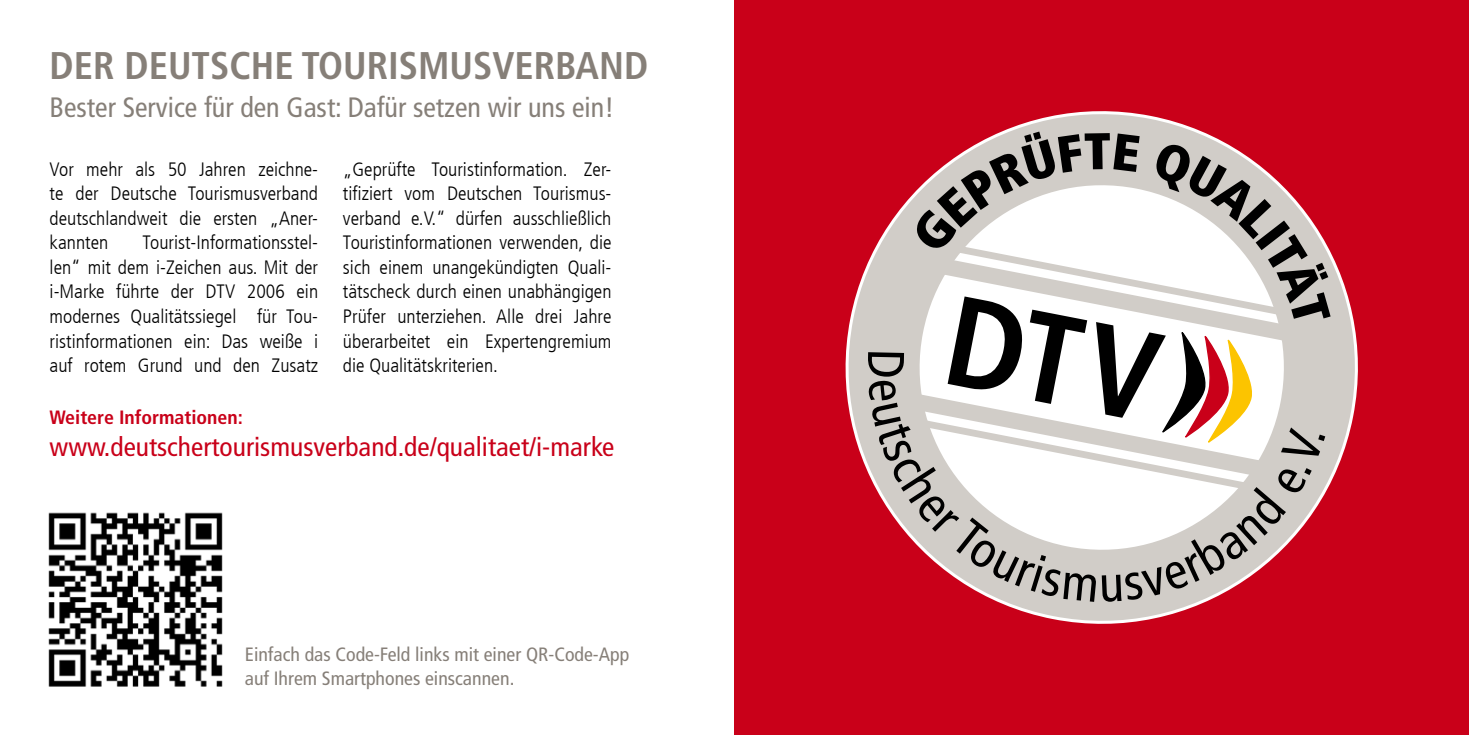
<style>
.page{position:relative;width:1469px;height:735px;background:#fff}
.page>*{position:absolute;margin:0;border:0;box-sizing:border-box;transform-origin:0 0}
.t1{font:700 condensed 38.5px "Frutiger LT Com";color:#867f78}
.t2{font:condensed 28px "Frutiger LT Com";color:#867f78}
.t3{font:condensed 26.6px "Frutiger LT Com";color:#c90019}
.t4{font:300 condensed 19.25px/24.5px "Frutiger LT Com";color:#000;text-align:justify}
.t5{font:condensed 19.25px/24.5px "Frutiger LT Com";color:#867f78}
.t6{font:700 condensed 19.25px "Frutiger LT Com";color:#c90019}
</style>
<div class="page">
<div style="left:734px;top:0;width:734px;height:734px;background:#c90019"></div>
<svg style="left:845px;top:111px;width:513px;height:513px"></svg>
<img style="left:48px;top:512px;width:175px;height:175px">
<svg style="left:867px;top:130px;width:464px;height:471px;background:#d8bdbc"></svg>
<p class="t1" style="left:50px;top:42px;width:600px">DER DEUTSCHE TOURISMUSVERBAND</p>
<p class="t2" style="left:50px;top:91px;width:566px">Bester Service für den Gast: Dafür setzen wir uns ein!</p>
<p class="t4" style="left:50px;top:157px;width:270px">Vor mehr als 50 Jahren zeichne&shy;te der Deutsche Tourismusverband deutschlandweit die ersten „Aner&shy;kannten</p>
<p class="t4" style="left:50px;top:230px;width:270px;text-indent:93px">Tourist-Informationsstel&shy;len“ mit dem i-Zeichen aus. Mit der i-Marke führte der DTV 2006 ein modernes Qualitätssiegel für Tou&shy;ristinformationen ein: Das weiße i auf rotem Grund und den Zusatz</p>
<p class="t4" style="left:343px;top:157px;width:270px">„Geprüfte Touristinformation. Zer&shy;tifiziert vom Deutschen Tourismus&shy;verband e.V.“ dürfen ausschließlich Touristinformationen verwenden, die sich einem unangekündigten Quali&shy;tätscheck durch einen unabhängigen Prüfer unterziehen. Alle drei Jahre überarbeitet ein Expertengremium die Qualitätskriterien.</p>
<p class="t6" style="left:50px;top:406px;width:195px">Weitere Informationen:</p>
<p class="t3" style="left:50px;top:430px;width:566px">www.deutschertourismusverband.de/qualitaet/i-marke</p>
<p class="t5" style="left:245px;top:641px;width:386px">Einfach das Code-Feld links mit einer QR-Code-App auf Ihrem Smartphones einscannen.</p>
</div>
